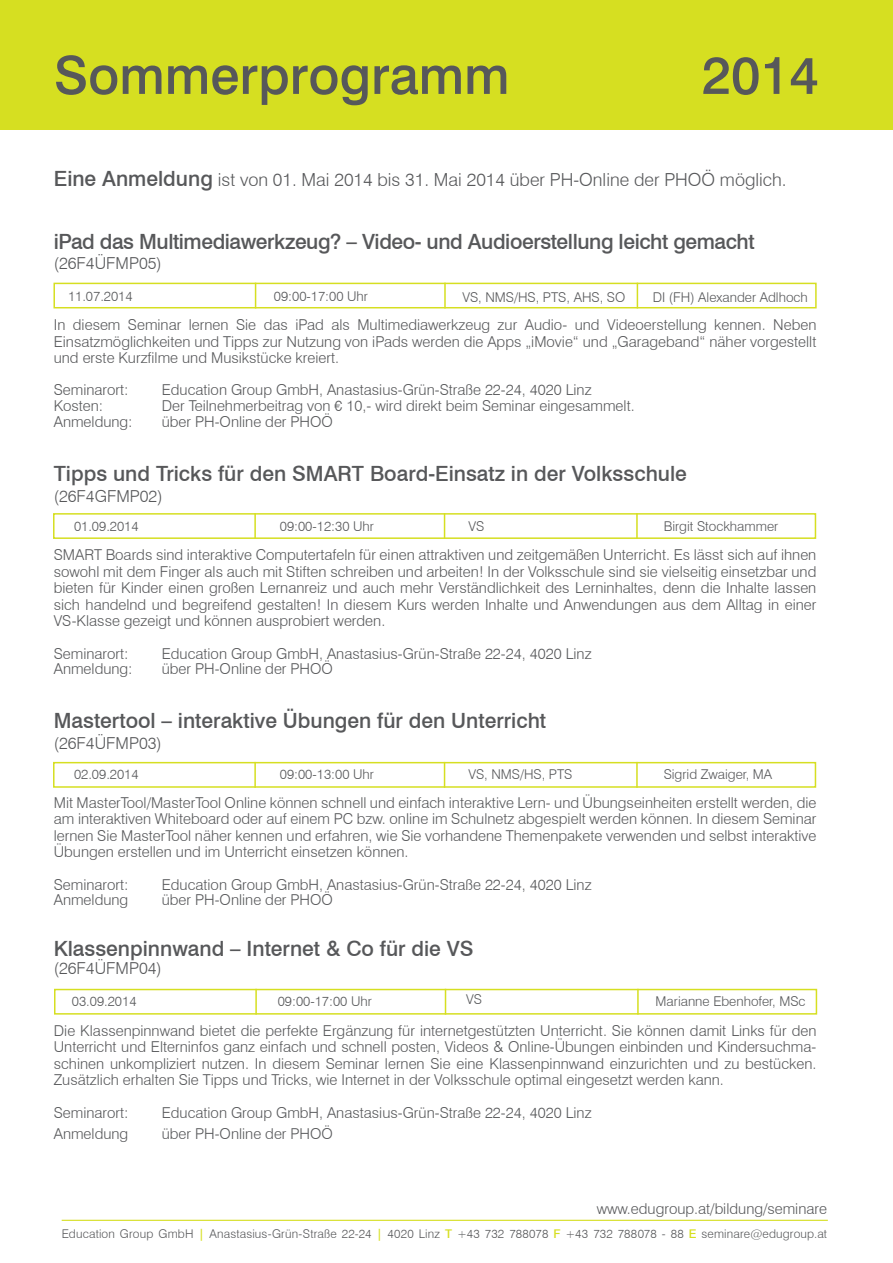
<style>
.page{position:relative;width:893px;height:1263px;background:#fff}
.page>*{position:absolute;margin:0;border:0;box-sizing:border-box;transform-origin:0 0}
.t1{font:500 52.5px "Swiss 721 BT";color:#57585a}
.t2{font:500 21px "Swiss 721 BT";color:#57585a}
.t3{font:500 21px "Swiss 721 BT";letter-spacing:-.02em;color:#57585a}
.t4{font:300 18px "Swiss 721 BT";color:#57585a}
.t5{font:300 16.5px "Swiss 721 BT";color:#57585a}
.t6{font:300 15px/16.5px "Swiss 721 BT";color:#57585a;text-align:justify}
.t7{font:300 13.5px "Swiss 721 BT";color:#57585a}
.t8{font:300 12px "Swiss 721 BT";letter-spacing:.015em;color:#57585a}
.s1{font-weight:500;font-size:21px}
.s2{font-weight:500;color:#d6df21}
</style>
<div class="page">
<div style="left:0;top:0;width:893px;height:130px;background:#d6df21"></div>
<div style="left:53px;top:283px;width:764px;height:25px;border:2px solid #d6df21"></div>
<svg style="left:255px;top:283px;width:1px;height:25px"></svg>
<hr style="left:444px;top:283px;width:2px;height:25px;background:#d6df21">
<svg style="left:637px;top:283px;width:1px;height:25px"></svg>
<hr style="left:62px;top:1220px;width:766px;height:1px;background:#d6df21">
<div style="left:53px;top:513px;width:763px;height:26px;border:2px solid #d6df21"></div>
<hr style="left:254px;top:513px;width:2px;height:26px;background:#d6df21">
<svg style="left:444px;top:513px;width:1px;height:26px"></svg>
<hr style="left:636px;top:513px;width:2px;height:26px;background:#d6df21">
<div style="left:53px;top:762px;width:763px;height:26px;border:2px solid #d6df21"></div>
<hr style="left:254px;top:762px;width:2px;height:26px;background:#d6df21">
<svg style="left:444px;top:762px;width:1px;height:26px"></svg>
<hr style="left:636px;top:762px;width:2px;height:26px;background:#d6df21">
<div style="left:54px;top:989px;width:763px;height:25px;border:2px solid #d6df21"></div>
<hr style="left:255px;top:989px;width:2px;height:25px;background:#d6df21">
<svg style="left:445px;top:989px;width:1px;height:25px"></svg>
<hr style="left:637px;top:989px;width:2px;height:25px;background:#d6df21">
<h1 class="t1" style="left:54px;top:43px;width:457px">Sommerprogramm</h1>
<h1 class="t1" style="left:702px;top:43px;width:118px">2014</h1>
<p class="t4" style="left:54px;top:169px;width:734px"><span class="s1">Eine Anmeldung</span> ist von 01. Mai 2014 bis 31. Mai 2014 über PH-Online der PHOÖ möglich.</p>
<h2 class="t3" style="left:54px;top:229px;width:702px">iPad das Multimediawerkzeug? – Video- und Audioerstellung leicht gemacht</h2>
<p class="t5" style="left:54px;top:253px;width:109px">(26F4ÜFMP05)</p>
<p class="t7" style="left:68px;top:288px;width:66px">11.07.2014</p>
<p class="t7" style="left:274px;top:288px;width:96px">09:00-17:00 Uhr</p>
<p class="t7" style="left:462px;top:289px;width:164px">VS, NMS/HS, PTS, AHS, SO</p>
<p class="t7" style="left:653px;top:289px;width:157px">DI (FH) Alexander Adlhoch</p>
<p class="t6" style="left:54px;top:316px;width:764px">In diesem Seminar lernen Sie das iPad als Multimediawerkzeug zur Audio- und Videoerstellung kennen. Neben Einsatzmöglichkeiten und Tipps zur Nutzung von iPads werden die Apps „iMovie“ und „Garageband“ näher vorgestellt und erste Kurzfilme und Musikstücke kreiert.</p>
<p class="t6" style="left:54px;top:382px;width:76px">Seminarort:</p>
<p class="t6" style="left:162px;top:382px;width:431px">Education Group GmbH, Anastasius-Grün-Straße 22-24, 4020 Linz</p>
<p class="t6" style="left:54px;top:397px;width:51px">Kosten:</p>
<p class="t6" style="left:162px;top:397px;width:474px">Der Teilnehmerbeitrag von € 10,- wird direkt beim Seminar eingesammelt.</p>
<p class="t6" style="left:54px;top:413px;width:80px">Anmeldung:</p>
<p class="t6" style="left:162px;top:413px;width:173px">über PH-Online der PHOÖ</p>
<h2 class="t2" style="left:54px;top:461px;width:635px">Tipps und Tricks für den SMART Board-Einsatz in der Volksschule</h2>
<p class="t5" style="left:54px;top:486px;width:110px">(26F4GFMP02)</p>
<p class="t7" style="left:74px;top:518px;width:66px">01.09.2014</p>
<p class="t7" style="left:280px;top:518px;width:96px">09:00-12:30 Uhr</p>
<p class="t7" style="left:468px;top:518px;width:17px">VS</p>
<p class="t7" style="left:664px;top:518px;width:116px">Birgit Stockhammer</p>
<p class="t6" style="left:54px;top:547px;width:764px">SMART Boards sind interaktive Computertafeln für einen attraktiven und zeitgemäßen Unterricht. Es lässt sich auf ihnen sowohl mit dem Finger als auch mit Stiften schreiben und arbeiten! In der Volksschule sind sie vielseitig einsetzbar und bieten für Kinder einen großen Lernanreiz und auch mehr Verständlichkeit des Lerninhaltes, denn die Inhalte lassen sich handelnd und begreifend gestalten! In diesem Kurs werden Inhalte und Anwendungen aus dem Alltag in einer VS-Klasse gezeigt und können ausprobiert werden.</p>
<p class="t6" style="left:54px;top:645px;width:76px">Seminarort:</p>
<p class="t6" style="left:162px;top:645px;width:431px">Education Group GmbH, Anastasius-Grün-Straße 22-24, 4020 Linz</p>
<p class="t6" style="left:54px;top:661px;width:80px">Anmeldung:</p>
<p class="t6" style="left:162px;top:661px;width:173px">über PH-Online der PHOÖ</p>
<h2 class="t2" style="left:54px;top:708px;width:494px">Mastertool – interaktive Übungen für den Unterricht</h2>
<p class="t5" style="left:54px;top:733px;width:109px">(26F4ÜFMP03)</p>
<p class="t7" style="left:74px;top:765px;width:66px">02.09.2014</p>
<p class="t7" style="left:280px;top:766px;width:96px">09:00-13:00 Uhr</p>
<p class="t7" style="left:468px;top:766px;width:106px">VS, NMS/HS, PTS</p>
<p class="t7" style="left:664px;top:766px;width:110px">Sigrid Zwaiger, MA</p>
<p class="t6" style="left:54px;top:794px;width:764px">Mit MasterTool/MasterTool Online können schnell und einfach interaktive Lern- und Übungseinheiten erstellt werden, die am interaktiven Whiteboard oder auf einem PC bzw. online im Schulnetz abgespielt werden können. In diesem Seminar lernen Sie MasterTool näher kennen und erfahren, wie Sie vorhandene Themenpakete verwenden und selbst interaktive Übungen erstellen und im Unterricht einsetzen können.</p>
<p class="t6" style="left:54px;top:876px;width:76px">Seminarort:</p>
<p class="t6" style="left:162px;top:876px;width:431px">Education Group GmbH, Anastasius-Grün-Straße 22-24, 4020 Linz</p>
<p class="t6" style="left:54px;top:892px;width:76px">Anmeldung</p>
<p class="t6" style="left:162px;top:892px;width:173px">über PH-Online der PHOÖ</p>
<h2 class="t2" style="left:54px;top:936px;width:421px">Klassenpinnwand – Internet &amp; Co für die VS</h2>
<p class="t5" style="left:54px;top:958px;width:109px">(26F4ÜFMP04)</p>
<p class="t7" style="left:72px;top:993px;width:66px">03.09.2014</p>
<p class="t7" style="left:278px;top:993px;width:96px">09:00-17:00 Uhr</p>
<p class="t7" style="left:466px;top:991px;width:17px">VS</p>
<p class="t7" style="left:656px;top:993px;width:151px">Marianne Ebenhofer, MSc</p>
<p class="t6" style="left:54px;top:1022px;width:764px">Die Klassenpinnwand bietet die perfekte Ergänzung für internetgestützten Unterricht. Sie können damit Links für den Unterricht und Elterninfos ganz einfach und schnell posten, Videos &amp; Online-Übungen einbinden und Kindersuchma&shy;schinen unkompliziert nutzen. In diesem Seminar lernen Sie eine Klassenpinnwand einzurichten und zu bestücken.<br>Zusätzlich erhalten Sie Tipps und Tricks, wie Internet in der Volksschule optimal eingesetzt werden kann.</p>
<p class="t6" style="left:54px;top:1104px;width:76px">Seminarort:</p>
<p class="t6" style="left:162px;top:1104px;width:431px">Education Group GmbH, Anastasius-Grün-Straße 22-24, 4020 Linz</p>
<p class="t6" style="left:54px;top:1125px;width:76px">Anmeldung</p>
<p class="t6" style="left:162px;top:1125px;width:173px">über PH-Online der PHOÖ</p>
<p class="t6" style="left:597px;top:1200px;width:232px">www.edugroup.at/bildung/seminare</p>
<p class="t8" style="left:62px;top:1226px;width:767px">Education Group GmbH <span class="s2">|</span> Anastasius-Grün-Straße 22-24 <span class="s2">|</span> 4020 Linz <span class="s2">T</span> +43 732 788078 <span class="s2">F</span> +43 732 788078 - 88 <span class="s2">E</span> seminare@edugroup.at</p>
</div>
